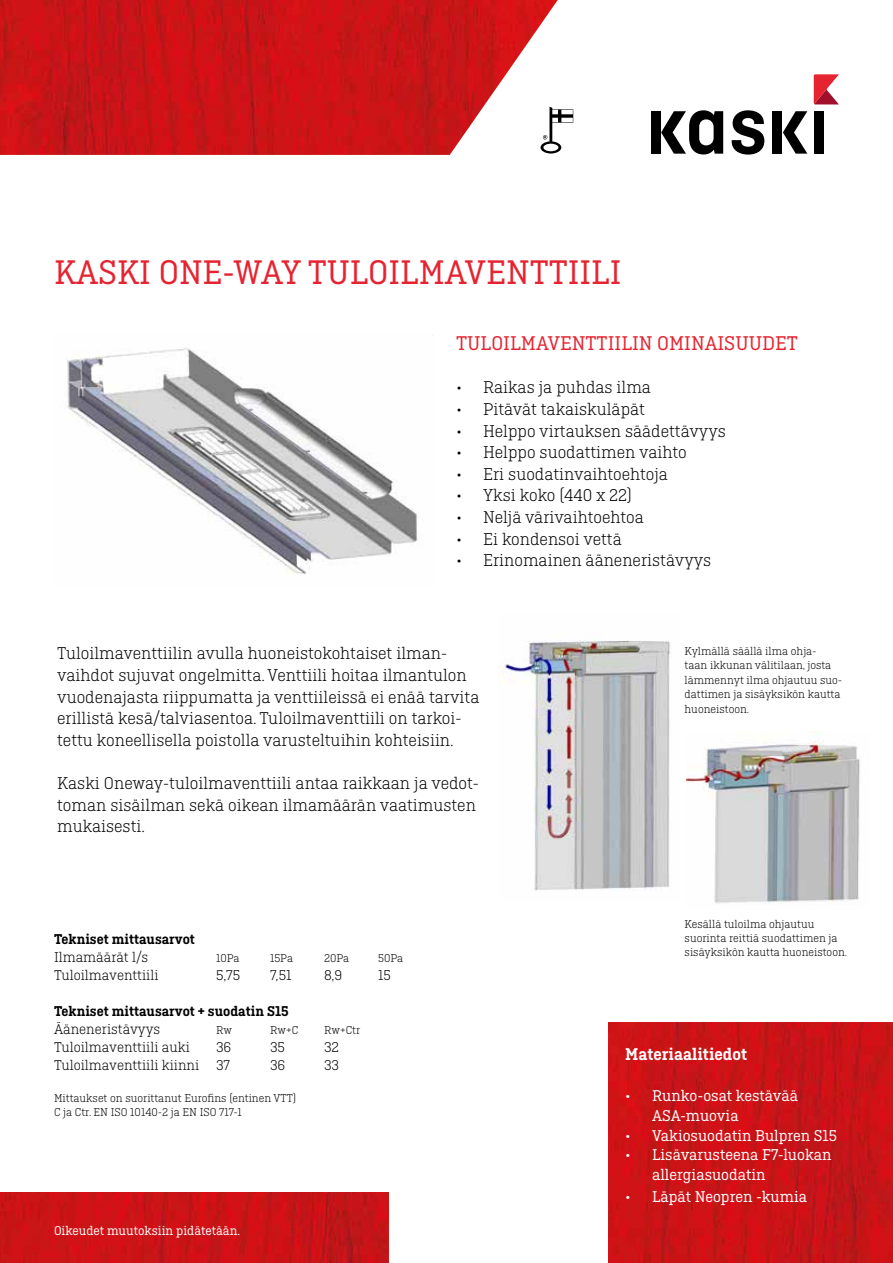
<style>
.page{position:relative;width:893px;height:1263px;background:#fff}
.page>*{position:absolute;margin:0;border:0;box-sizing:border-box;transform-origin:0 0}
.t1{font:36px "Ciutadella Slab";color:#e62330}
.t2{font:21px "Ciutadella Slab";color:#e62330}
.t3{font:300 18px/21.6px "Ciutadella Slab";color:#000}
.t4{font:600 18px "Ciutadella Slab";color:#fff}
.t5{font:16.5px/19.8px "Ciutadella Slab";color:#fff}
.t6{font:300 15px "Ciutadella Slab";color:#000}
.t7{font:600 15px "Ciutadella Slab";color:#000}
.t8{font:13.5px "Ciutadella Slab";color:#fff}
.t9{font:300 12px/14.4px "Ciutadella Slab";color:#000}
</style>
<div class="page">
<img style="left:608px;top:1022px;width:285px;height:241px">
<img style="left:0;top:0;width:558px;height:155px">
<svg style="left:814px;top:74px;width:25px;height:30px"></svg>
<svg style="left:732px;top:110px;width:32px;height:45px"></svg>
<svg style="left:661px;top:110px;width:62px;height:44px"></svg>
<div style="left:651px;top:111px;width:9px;height:43px;background:#000"></div>
<svg style="left:783px;top:111px;width:24px;height:43px"></svg>
<div style="left:772px;top:111px;width:10px;height:43px;background:#000"></div>
<div style="left:814px;top:111px;width:10px;height:43px;background:#000"></div>
<svg style="left:540px;top:107px;width:33px;height:47px"></svg>
<img style="left:0;top:1193px;width:388px;height:70px">
<img style="left:499px;top:640px;width:172px;height:251px">
<img style="left:67px;top:348px;width:351px;height:226px">
<img style="left:686px;top:732px;width:174px;height:172px">
<h1 class="t1" style="left:54px;top:253px;width:569px">KASKI ONE-WAY TULOILMAVENTTIILI</h1>
<p class="t2" style="left:456px;top:332px;width:343px">TULOILMAVENTTIILIN OMINAISUUDET</p>
<p class="t3" style="left:456px;top:377px;width:196px">• Raikas ja puhdas ilma</p>
<p class="t3" style="left:456px;top:398px;width:190px">• Pitävät takaiskuläpät</p>
<p class="t3" style="left:456px;top:420px;width:271px">• Helppo virtauksen säädettävyys</p>
<p class="t3" style="left:456px;top:441px;width:232px">• Helppo suodattimen vaihto</p>
<p class="t3" style="left:456px;top:463px;width:213px">• Eri suodatinvaihtoehtoja</p>
<p class="t3" style="left:456px;top:485px;width:177px">• Yksi koko (440 x 22)</p>
<p class="t3" style="left:456px;top:506px;width:189px">• Neljä värivaihtoehtoa</p>
<p class="t3" style="left:456px;top:528px;width:167px">• Ei kondensoi vettä</p>
<p class="t3" style="left:456px;top:549px;width:257px">• Erinomainen ääneneristävyys</p>
<p class="t3" style="left:57px;top:643px;width:424px">Tuloilmaventtiilin avulla huoneistokohtaiset ilman&shy;vaihdot sujuvat ongelmitta. Venttiili hoitaa ilmantulon vuodenajasta riippumatta ja venttiileissä ei enää tarvita erillistä kesä/talviasentoa. Tuloilmaventtiili on tarkoi&shy;tettu koneellisella poistolla varusteltuihin kohteisiin.</p>
<p class="t3" style="left:57px;top:772px;width:424px">Kaski Oneway-tuloilmaventtiili antaa raikkaan ja vedot&shy;toman sisäilman sekä oikean ilmamäärän vaatimusten mukaisesti.</p>
<p class="t7" style="left:54px;top:930px;width:142px">Tekniset mittausarvot</p>
<p class="t6" style="left:54px;top:948px;width:96px">Ilmamäärät l/s</p>
<p class="t9" style="left:216px;top:950px;width:25px">10Pa</p>
<p class="t9" style="left:270px;top:950px;width:25px">15Pa</p>
<p class="t9" style="left:324px;top:950px;width:27px">20Pa</p>
<p class="t9" style="left:378px;top:950px;width:27px">50Pa</p>
<p class="t6" style="left:54px;top:966px;width:106px">Tuloilmaventtiili</p>
<p class="t6" style="left:216px;top:966px;width:26px">5,75</p>
<p class="t6" style="left:270px;top:966px;width:23px">7,51</p>
<p class="t6" style="left:324px;top:966px;width:20px">8,9</p>
<p class="t6" style="left:378px;top:966px;width:14px">15</p>
<p class="t7" style="left:54px;top:1002px;width:236px">Tekniset mittausarvot + suodatin S15</p>
<p class="t6" style="left:54px;top:1020px;width:108px">Ääneneristävyys</p>
<p class="t9" style="left:216px;top:1022px;width:18px">Rw</p>
<p class="t9" style="left:270px;top:1022px;width:30px">Rw+C</p>
<p class="t9" style="left:324px;top:1022px;width:38px">Rw+Ctr</p>
<p class="t6" style="left:54px;top:1038px;width:137px">Tuloilmaventtiili auki</p>
<p class="t6" style="left:216px;top:1038px;width:17px">36</p>
<p class="t6" style="left:270px;top:1038px;width:17px">35</p>
<p class="t6" style="left:324px;top:1038px;width:17px">32</p>
<p class="t6" style="left:54px;top:1056px;width:178px">Tuloilmaventtiili kiinni 37</p>
<p class="t6" style="left:270px;top:1056px;width:17px">36</p>
<p class="t6" style="left:324px;top:1056px;width:17px">33</p>
<p class="t9" style="left:54px;top:1091px;width:244px">Mittaukset on suorittanut Eurofins (entinen VTT)<br>C ja Ctr. EN ISO 10140-2 ja EN ISO 717-1</p>
<p class="t8" style="left:54px;top:1223px;width:188px">Oikeudet muutoksiin pidätetään.</p>
<p class="t9" style="left:685px;top:644px;width:159px">Kylmällä säällä ilma ohja-<br>taan ikkunan välitilaan, josta lämmennyt ilma ohjautuu suo&shy;dattimen ja sisäyksikön kautta huoneistoon.</p>
<p class="t9" style="left:685px;top:916px;width:164px">Kesällä tuloilma ohjautuu suorinta reittiä suodattimen ja sisäyksikön kautta huoneistoon.</p>
<p class="t4" style="left:625px;top:1043px;width:124px">Materiaalitiedot</p>
<p class="t5" style="left:652px;top:1086px;width:147px;text-indent:-27px">• Runko-osat kestävää<br>ASA-muovia</p>
<p class="t5" style="left:625px;top:1125px;width:213px">• Vakiosuodatin Bulpren S15</p>
<p class="t5" style="left:652px;top:1145px;width:181px;text-indent:-27px">• Lisävarusteena F7-luokan allergiasuodatin</p>
<p class="t5" style="left:625px;top:1186px;width:183px">• Läpät Neopren -kumia</p>
</div>
